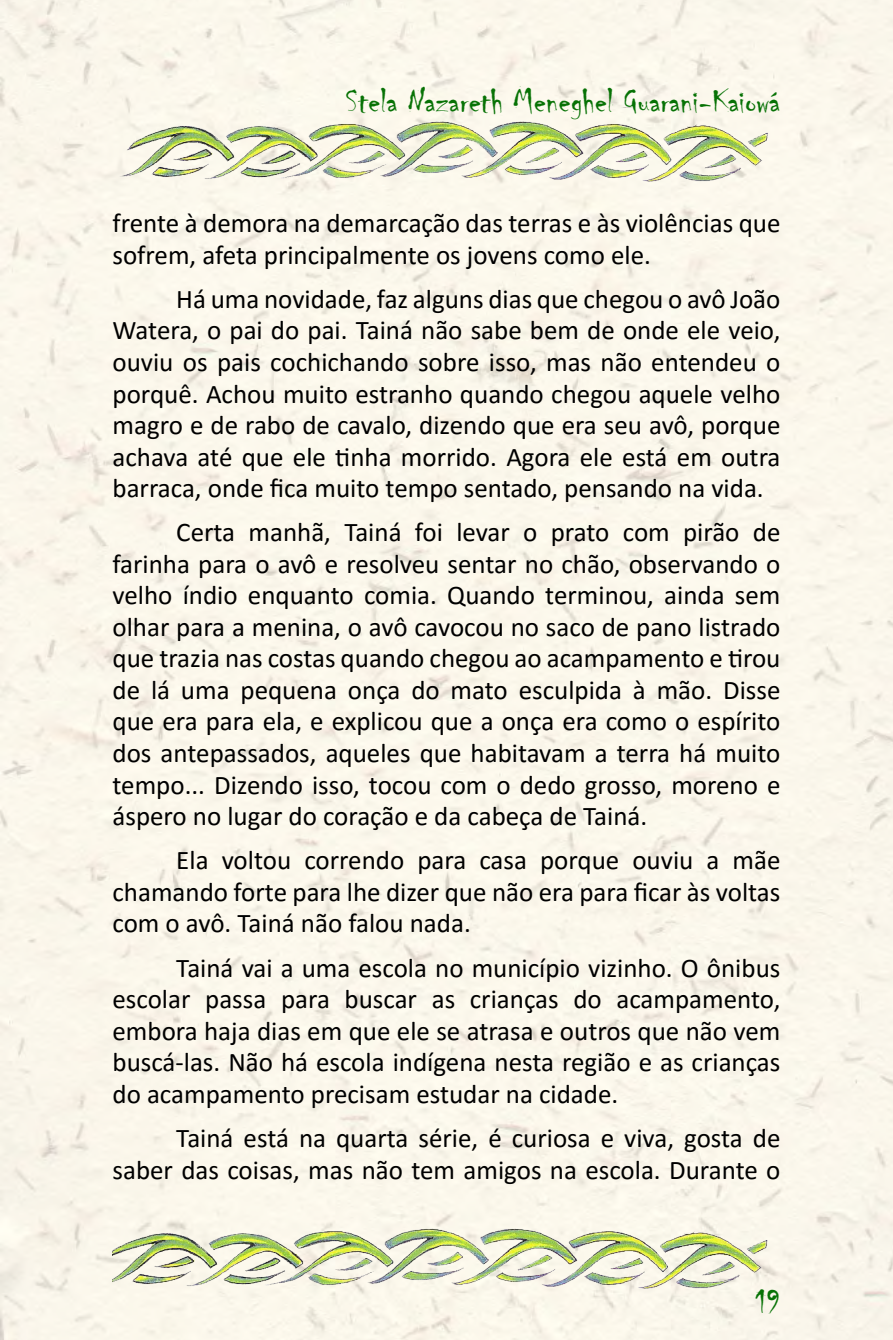
<style>
.page{position:relative;width:893px;height:1340px;background:#fff}
.page>*{position:absolute;margin:0;border:0;box-sizing:border-box;transform-origin:0 0}
.t1{font:36px "Chiller";color:#077205}
.t2{font:33.75px "Chiller";color:#077205}
.t3{font:27px/31.5px "Calibri";color:#000;text-align:justify}
</style>
<div class="page">
<div style="left:0;top:0;width:893px;height:1339px;background:#fbf7eb"></div>
<img style="left:113px;top:1220px;width:667px;height:78px">
<img style="left:113px;top:107px;width:667px;height:84px">
<h1 class="t1" style="left:346px;top:81px;width:436px">Stela Nazareth Meneghel Guarani-Kaiowá</h1>
<p class="t3" style="left:113px;top:207px;width:669px">frente à demora na demarcação das terras e às violências que sofrem, afeta principalmente os jovens como ele.</p>
<p class="t3" style="left:113px;top:282px;width:669px;text-indent:64px">Há uma novidade, faz alguns dias que chegou o avô João Watera, o pai do pai. Tainá não sabe bem de onde ele veio, ouviu os pais cochichando sobre isso, mas não entendeu o porquê. Achou muito estranho quando chegou aquele velho magro e de rabo de cavalo, dizendo que era seu avô, porque achava até que ele tinha morrido. Agora ele está em outra barraca, onde fica muito tempo sentado, pensando na vida.</p>
<p class="t3" style="left:113px;top:516px;width:669px;text-indent:64px">Certa manhã, Tainá foi levar o prato com pirão de farinha para o avô e resolveu sentar no chão, observando o velho índio enquanto comia. Quando terminou, ainda sem olhar para a menina, o avô cavocou no saco de pano listrado que trazia nas costas quando chegou ao acampamento e tirou de lá uma pequena onça do mato esculpida à mão. Disse que era para ela, e explicou que a onça era como o espírito dos antepassados, aqueles que habitavam a terra há muito tempo... Dizendo isso, tocou com o dedo grosso, moreno e áspero no lugar do coração e da cabeça de Tainá.</p>
<p class="t3" style="left:113px;top:843px;width:669px;text-indent:64px">Ela voltou correndo para casa porque ouviu a mãe chamando forte para lhe dizer que não era para ficar às voltas com o avô. Tainá não falou nada.</p>
<p class="t3" style="left:113px;top:951px;width:669px;text-indent:64px">Tainá vai a uma escola no município vizinho. O ônibus escolar passa para buscar as crianças do acampamento, embora haja dias em que ele se atrasa e outros que não vem buscá-las. Não há escola indígena nesta região e as crianças do acampamento precisam estudar na cidade.</p>
<p class="t3" style="left:113px;top:1121px;width:669px;text-align:right">Tainá está na quarta série, é curiosa e viva, gosta de saber das coisas, mas não tem amigos na escola. Durante o</p>
<p class="t2" style="left:756px;top:1284px;width:26px">19</p>
</div>
